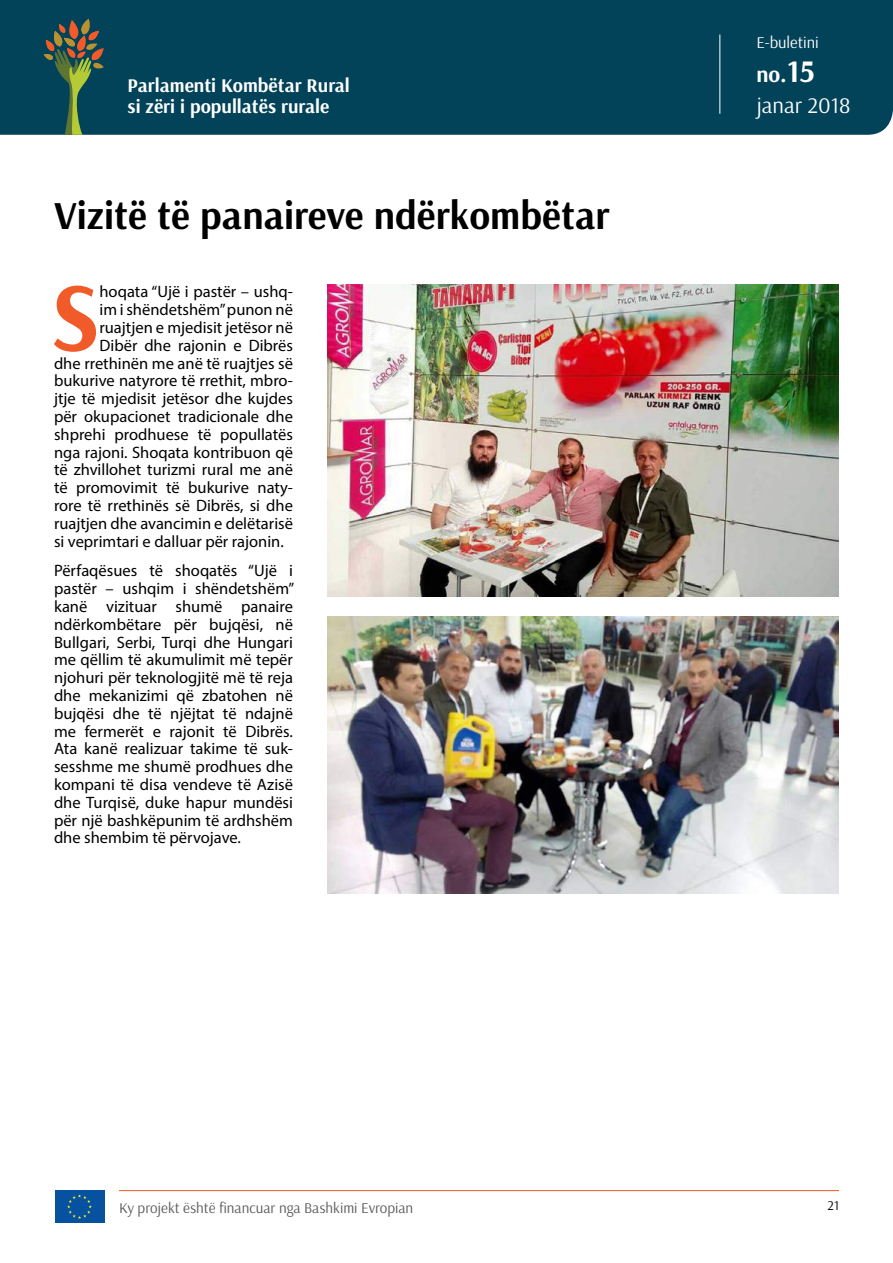
<style>
.page{position:relative;width:893px;height:1263px;background:#fff}
.page>*{position:absolute;margin:0;border:0;box-sizing:border-box;transform-origin:0 0}
.t1{font:700 98.7px "Arsenal";color:#f15a29}
.t2{font:700 39.75px "Arsenal";color:#000}
.t3{font:22.5px "Arsenal";color:#fff}
.t4{font:700 22.5px "Arsenal";color:#fff}
.t5{font:700 19.5px/21px "Arsenal";color:#fff}
.t6{font:16.5px/17.9px "Myriad Pro";color:#000;text-align:justify}
.t7{font:16.5px "Arsenal";color:#fff}
.t8{font:15px "Arsenal";color:#58595b}
.t9{font:13.5px "Arsenal";color:#000}
.s1{font-size:31.5px}
</style>
<div class="page">
<svg style="left:104px;top:1190px;width:1px;height:33px"></svg>
<div style="left:55px;top:1190px;width:49px;height:33px;background:#0651a0"></div>
<svg style="left:67px;top:1194px;width:25px;height:25px"></svg>
<hr style="left:119px;top:1190px;width:720px;height:1px;background:#f15a29">
<div style="left:0;top:0;width:893px;height:135px;background:#024359"></div>
<svg style="left:44px;top:19px;width:60px;height:116px;background:#365a4c"></svg>
<hr style="left:719px;top:35px;width:1px;height:79px;background:#fff">
<img style="left:327px;top:285px;width:512px;height:311px">
<img style="left:327px;top:617px;width:512px;height:276px">
<p class="t5" style="left:128px;top:75px;width:224px">Parlamenti Kombëtar Rural si zëri i popullatës rurale</p>
<h2 class="t2" style="left:54px;top:191px;width:557px">Vizitë të panaireve ndërkombëtar</h2>
<h1 class="t1" style="left:51px;top:256px;width:50px">S</h1>
<p class="t6" style="left:99px;top:283px;width:195px">hoqata “Ujë i pastër – ushq-</p>
<p class="t6" style="left:99px;top:300px;width:195px">im i shëndetshëm” punon në</p>
<p class="t6" style="left:99px;top:318px;width:195px">ruajtjen e mjedisit jetësor në</p>
<p class="t6" style="left:99px;top:336px;width:195px">Dibër dhe rajonin e Dibrës</p>
<p class="t6" style="left:54px;top:354px;width:240px">dhe rrethinën me anë të ruajtjes së</p>
<p class="t6" style="left:54px;top:372px;width:240px">bukurive natyrore të rrethit, mbro-</p>
<p class="t6" style="left:54px;top:389px;width:240px">jtje të mjedisit jetësor dhe kujdes</p>
<p class="t6" style="left:54px;top:407px;width:240px">për okupacionet tradicionale dhe</p>
<p class="t6" style="left:54px;top:425px;width:240px">shprehi prodhuese të popullatës</p>
<p class="t6" style="left:54px;top:443px;width:240px">nga rajoni. Shoqata kontribuon që</p>
<p class="t6" style="left:54px;top:461px;width:240px">të zhvillohet turizmi rural me anë</p>
<p class="t6" style="left:54px;top:478px;width:240px">të promovimit të bukurive naty-</p>
<p class="t6" style="left:54px;top:496px;width:240px">rore të rrethinës së Dibrës, si dhe</p>
<p class="t6" style="left:54px;top:514px;width:240px">ruajtjen dhe avancimin e delëtarisë</p>
<p class="t6" style="left:54px;top:532px;width:231px">si veprimtari e dalluar për rajonin.</p>
<p class="t6" style="left:54px;top:562px;width:242px">Përfaqësues të shoqatës “Ujë i pastër – ushqim i shëndetshëm” kanë vizituar shumë panaire ndërkombëtare për bujqësi, në Bullgari, Serbi, Turqi dhe Hungari me qëllim të akumulimit më tepër njohuri për teknologjitë më të reja dhe mekanizimi që zbatohen në bujqësi dhe të njëjtat të ndajnë me fermerët e rajonit të Dibrës.<br>Ata kanë realizuar takime të suk&shy;sesshme me shumë prodhues dhe kompani të disa vendeve të Azisë dhe Turqisë, duke hapur mundësi për një bashkëpunim të ardhshëm dhe shembim të përvojave.</p>
<p class="t8" style="left:119px;top:1198px;width:295px">Ky projekt është financuar nga Bashkimi Evropian</p>
<p class="t7" style="left:756px;top:33px;width:64px">Е-buletini</p>
<h3 class="t4" style="left:756px;top:61px;width:60px">no.<span class="s1">15</span></h3>
<h3 class="t3" style="left:756px;top:92px;width:95px">janar 2018</h3>
<p class="t9" style="left:828px;top:1197px;width:13px">21</p>
</div>
